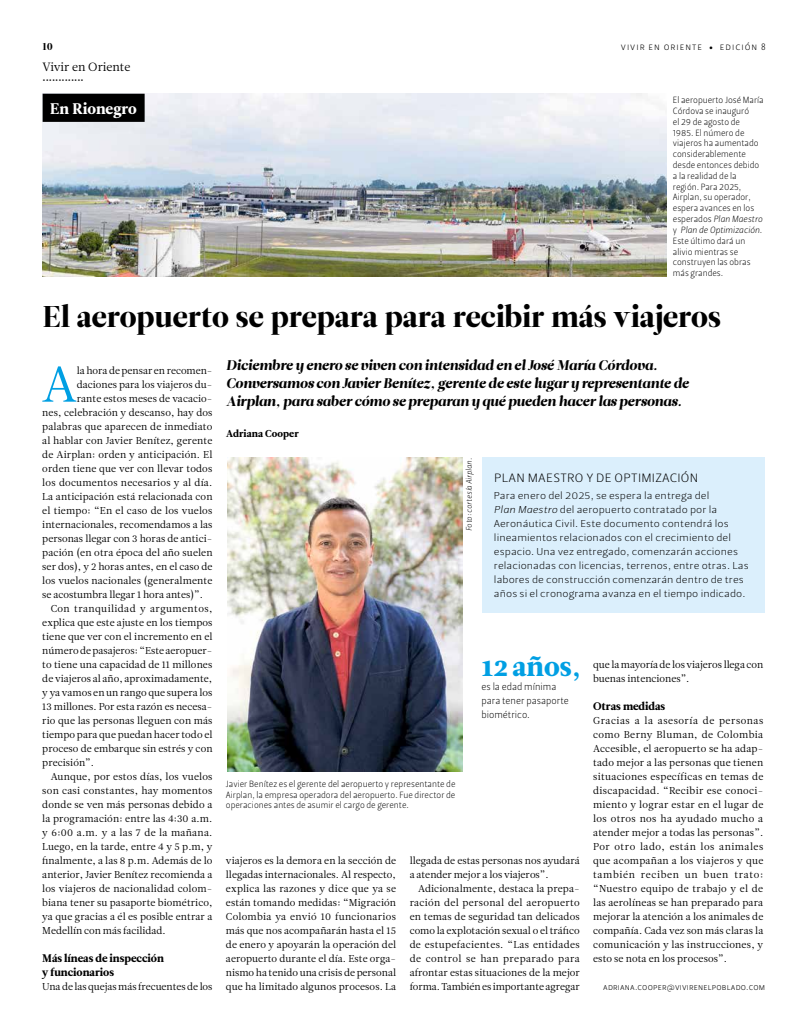
<style>
.page{position:relative;width:794px;height:1035px;background:#fff}
.page>*{position:absolute;margin:0;border:0;box-sizing:border-box;transform-origin:0 0}
.t1{font:50px "Leitura News Roman 1";color:#009fe3}
.t2{font:30px "Leitura Display";color:#000}
.t3{font:28px "Leitura News Roman 4";color:#009fe3}
.t4{font:15.4px "Leitura News Roman 4";color:#fff}
.t5{font:italic 14px/18px "Leitura Display";color:#000}
.t6{font:12px "Leitura Sans Grot 1";letter-spacing:.02em;color:#000;scale:1.15 1}
.t7{font:12px "Leitura News Roman 1";color:#000}
.t8{font:11px/14px "Leitura News Roman 4";color:#000}
.t9{font:10px/14px "Leitura News Roman 1";letter-spacing:.01em;color:#000;text-align:justify}
.t10{font:10px/14px "Leitura Sans Grot 1";letter-spacing:.005em;color:#000;scale:1.15 1}
.t11{font:10px/14px "Leitura Sans Grot 1";letter-spacing:.005em;color:#000}
.t12{font:10px "Leitura News Roman 1";letter-spacing:.04em;color:#000}
.t13{font:10px "Leitura Sans Grot 1";letter-spacing:.1em;color:#000}
.t14{font:10px "Leitura News Roman 4";letter-spacing:.01em;color:#000}
.t15{font:10px "Leitura Display";color:#000}
.t16{font:9px/10.8px "Leitura Sans Grot 1";color:#000}
.t17{font:9px/10.8px "Leitura Sans Italic 1";color:#000}
.t18{font:9px "Leitura Sans Grot 1";letter-spacing:.02em;color:#000}
.t19{font:8px "Leitura Sans Italic 1";color:#000}
.t20{font:8px "Leitura Display";color:#000}
.s1{font-family:"Minion Pro"}
.s2{font-family:"Leitura Sans Grot 1"}
.s3{font-family:"Leitura Sans Italic 1"}
</style>
<div class="page">
<img style="left:43px;top:94px;width:623px;height:182px">
<div style="left:43px;top:94px;width:102px;height:28px;background:#000"></div>
<div style="left:482px;top:457px;width:283px;height:155px;background:#dbeffc"></div>
<img style="left:227px;top:458px;width:235px;height:313px">
<p class="t15" style="left:43px;top:41px;width:12px">10</p>
<p class="t7" style="left:43px;top:60px;width:89px">Vivir en Oriente</p>
<p class="t20" style="left:43px;top:75px;width:43px">•••••••••••••</p>
<h3 class="t4" style="left:50px;top:100px;width:88px">En Rionegro</h3>
<p class="t13" style="left:621px;top:41px;width:146px">vivir en oriente <span class="s1">•</span> edición 8</p>
<p class="t16" style="left:673px;top:95px;width:92px">El aeropuerto José María<br>Córdova se inauguró<br>el 29 de agosto de<br>1985. El número de viajeros ha aumentado considerablemente desde entonces debido a la realidad de la región. Para 2025,<br>Airplan, su operador, espera avances en los</p>
<p class="t17" style="left:673px;top:214px;width:91px"><span class="s2">esperados</span> Plan Maestro <span class="s2">y</span> Plan de Optimización<span class="s2">.</span></p>
<p class="t16" style="left:673px;top:235px;width:79px">Este último dará un alivio mientras se construyen las obras más grandes.</p>
<h2 class="t2" style="left:43px;top:299px;width:679px">El aeropuerto se prepara para recibir más viajeros</h2>
<h3 class="t5" style="left:226px;top:357px;width:464px">Diciembre y enero se viven con intensidad en el José María Córdova.<br>Conversamos con Javier Benítez, gerente de este lugar y representante de<br>Airplan, para saber cómo se preparan y qué pueden hacer las personas.</h3>
<p class="t14" style="left:226px;top:427px;width:74px">Adriana Cooper</p>
<h1 class="t1" style="left:42px;top:355px;width:37px">A</h1>
<p class="t9" style="left:77px;top:363px;width:137px">la hora de pensar en recomen-</p>
<p class="t9" style="left:77px;top:377px;width:137px">daciones para los viajeros du-</p>
<p class="t9" style="left:77px;top:391px;width:137px">rante estos meses de vacacio-</p>
<p class="t9" style="left:42px;top:405px;width:172px">nes, celebración y descanso, hay dos</p>
<p class="t9" style="left:42px;top:419px;width:172px">palabras que aparecen de inmediato</p>
<p class="t9" style="left:42px;top:433px;width:172px">al hablar con Javier Benítez, gerente</p>
<p class="t9" style="left:42px;top:447px;width:171px">de Airplan: orden y anticipación. El</p>
<p class="t9" style="left:42px;top:461px;width:171px">orden tiene que ver con llevar todos</p>
<p class="t9" style="left:42px;top:475px;width:172px">los documentos necesarios y al día.</p>
<p class="t9" style="left:42px;top:489px;width:172px">La anticipación está relacionada con</p>
<p class="t9" style="left:42px;top:503px;width:172px">el tiempo: “En el caso de los vuelos</p>
<p class="t9" style="left:42px;top:517px;width:172px">internacionales, recomendamos a las</p>
<p class="t9" style="left:42px;top:531px;width:171px">personas llegar con 3 horas de antici-</p>
<p class="t9" style="left:42px;top:545px;width:172px">pación (en otra época del año suelen</p>
<p class="t9" style="left:42px;top:559px;width:172px">ser dos), y 2 horas antes, en el caso de</p>
<p class="t9" style="left:42px;top:573px;width:172px">los vuelos nacionales (generalmente</p>
<p class="t9" style="left:42px;top:587px;width:162px">se acostumbra llegar 1 hora antes)”.</p>
<p class="t12" style="left:51px;top:602px;width:163px">Con tranquilidad y argumentos,</p>
<p class="t9" style="left:42px;top:615px;width:172px">explica que este ajuste en los tiempos</p>
<p class="t9" style="left:42px;top:629px;width:172px">tiene que ver con el incremento en el</p>
<p class="t9" style="left:42px;top:643px;width:172px">número de pasajeros: “Este aeropuer-</p>
<p class="t9" style="left:42px;top:657px;width:171px">to tiene una capacidad de 11 millones</p>
<p class="t9" style="left:42px;top:671px;width:171px">de viajeros al año, aproximadamente,</p>
<p class="t9" style="left:42px;top:685px;width:172px">y ya vamos en un rango que supera los</p>
<p class="t9" style="left:42px;top:699px;width:172px">13 millones. Por esta razón es necesa-</p>
<p class="t9" style="left:42px;top:713px;width:172px">rio que las personas lleguen con más</p>
<p class="t9" style="left:42px;top:727px;width:172px">tiempo para que puedan hacer todo el</p>
<p class="t9" style="left:42px;top:741px;width:172px">proceso de embarque sin estrés y con</p>
<p class="t9" style="left:42px;top:755px;width:53px">precisión”.</p>
<p class="t9" style="left:51px;top:769px;width:163px">Aunque, por estos días, los vuelos</p>
<p class="t9" style="left:42px;top:783px;width:171px">son casi constantes, hay momentos</p>
<p class="t9" style="left:42px;top:797px;width:172px">donde se ven más personas debido a</p>
<p class="t9" style="left:42px;top:811px;width:171px">la programación: entre las 4:30 a.m.</p>
<p class="t9" style="left:42px;top:825px;width:172px">y 6:00 a.m. y a las 7 de la mañana.</p>
<p class="t9" style="left:42px;top:839px;width:172px">Luego, en la tarde, entre 4 y 5 p.m, y</p>
<p class="t9" style="left:42px;top:853px;width:172px">finalmente, a las 8 p.m. Además de lo</p>
<p class="t9" style="left:42px;top:867px;width:171px">anterior, Javier Benítez recomienda a</p>
<p class="t9" style="left:42px;top:881px;width:172px">los viajeros de nacionalidad colom-</p>
<p class="t9" style="left:42px;top:895px;width:172px">biana tener su pasaporte biométrico,</p>
<p class="t9" style="left:42px;top:909px;width:172px">ya que gracias a él es posible entrar a</p>
<p class="t9" style="left:42px;top:923px;width:125px">Medellín con más facilidad.</p>
<p class="t8" style="left:42px;top:951px;width:123px">Más líneas de inspección y funcionarios</p>
<p class="t9" style="left:42px;top:979px;width:172px">Una de las quejas más frecuentes de los</p>
<p class="t18" style="left:603px;top:982px;width:163px">adriana.cooper@vivirenelpoblado.com</p>
<p class="t19" style="left:464px;top:531px;width:75px;rotate:-90deg">Foto: cortesía Airplan.</p>
<p class="t6" style="left:494px;top:471px;width:179px">PLAN MAESTRO Y DE OPTIMIZACIÓN</p>
<p class="t10" style="left:494px;top:489px;width:223px">Para enero del 2025, se espera la entrega del<br><span class="s3">Plan Maestro</span> del aeropuerto contratado por la Aeronáutica Civil. Este documento contendrá los lineamientos relacionados con el crecimiento del espacio. Una vez entregado, comenzarán acciones relacionadas con licencias, terrenos, entre otras. Las labores de construcción comenzarán dentro de tres años si el cronograma avanza en el tiempo indicado.</p>
<h3 class="t3" style="left:481px;top:649px;width:101px">12 años,</h3>
<p class="t11" style="left:481px;top:679px;width:89px">es la edad mínima para tener pasaporte biométrico.</p>
<p class="t9" style="left:593px;top:657px;width:172px">que la mayoría de los viajeros llega con buenas intenciones”.</p>
<p class="t8" style="left:593px;top:699px;width:74px">Otras medidas</p>
<p class="t9" style="left:593px;top:713px;width:172px">Gracias a la asesoría de personas como Berny Bluman, de Colombia Accesible, el aeropuerto se ha adap&shy;tado mejor a las personas que tienen situaciones específicas en temas de discapacidad. “Recibir ese conoci&shy;miento y lograr estar en el lugar de los otros nos ha ayudado mucho a atender mejor a todas las personas”.<br>Por otro lado, están los animales que acompañan a los viajeros y que también reciben un buen trato: “Nuestro equipo de trabajo y el de las aerolíneas se han preparado para mejorar la atención a los animales de compañía. Cada vez son más claras la comunicación y las instrucciones, y esto se nota en los procesos”.</p>
<p class="t16" style="left:226px;top:778px;width:231px;text-align:justify">Javier Benítez es el gerente del aeropuerto y representante de Airplan, la empresa operadora del aeropuerto. Fue director de operaciones antes de asumir el cargo de gerente.</p>
<p class="t9" style="left:226px;top:853px;width:172px">viajeros es la demora en la sección de llegadas internacionales. Al respecto, explica las razones y dice que ya se están tomando medidas: “Migración Colombia ya envió 10 funcionarios más que nos acompañarán hasta el 15 de enero y apoyarán la operación del aeropuerto durante el día. Este orga&shy;nismo ha tenido una crisis de personal que ha limitado algunos procesos. La</p>
<p class="t9" style="left:410px;top:853px;width:172px">llegada de estas personas nos ayudará a atender mejor a los viajeros”.</p>
<p class="t9" style="left:410px;top:881px;width:172px;text-indent:9px">Adicionalmente, destaca la prepa&shy;ración del personal del aeropuerto en temas de seguridad tan delicados como la explotación sexual o el tráfico de estupefacientes. “Las entidades de control se han preparado para afrontar estas situaciones de la mejor forma. También es importante agregar</p>
</div>
